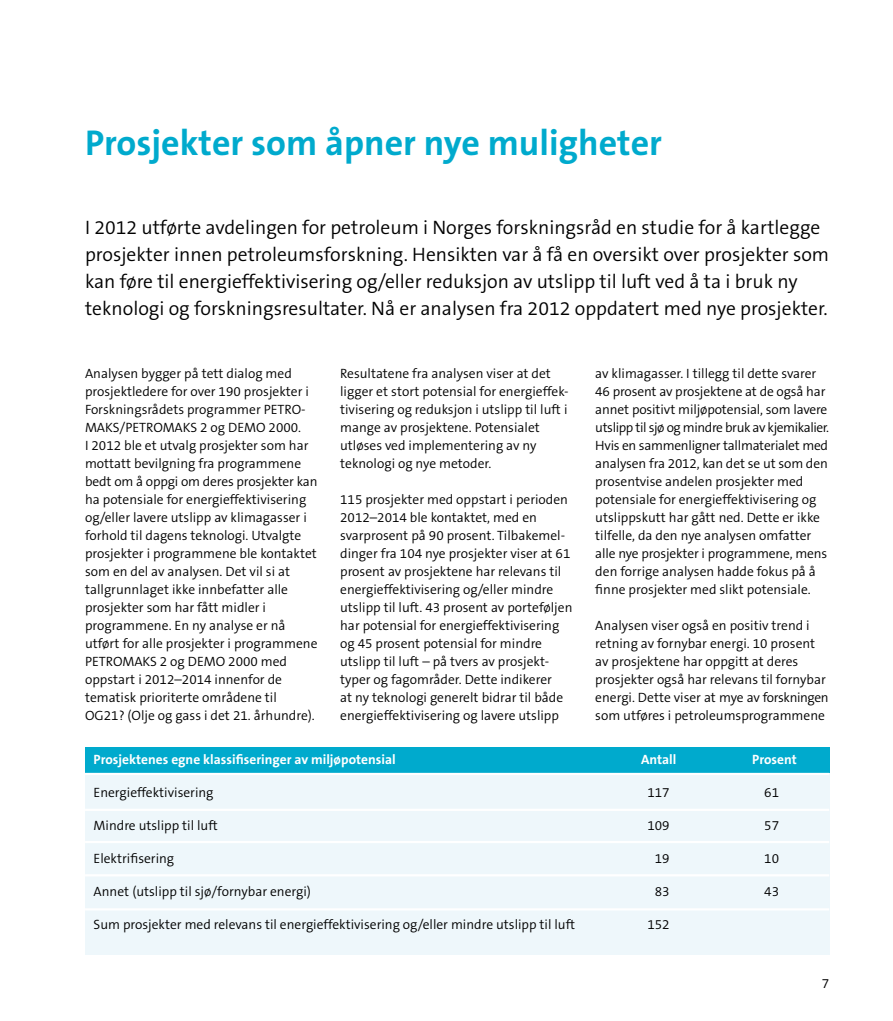
<style>
.page{position:relative;width:893px;height:1021px;background:#fff}
.page>*{position:absolute;margin:0;border:0;box-sizing:border-box;transform-origin:0 0}
.Tittel_nivå_2{font:700 36px "The Sans B7";color:#00aacd}
.Ingress{font:300 19.5px/27px "The Sans B4";color:#000}
.Brødtekst{font:300 13.5px/18px "The Sans B4";color:#000}
.Brødtekst-2{font:700 13.5px "The Sans B7";color:#fff}
.bildetekst{font:300 13.5px "The Sans B4";color:#000}
</style>
<div class="page">
<div style="left:85px;top:772px;width:744px;height:182px;background:#eef7fb"></div>
<div style="left:85px;top:747px;width:744px;height:25px;background:#00aacd"></div>
<hr style="left:85px;top:772px;width:744px;height:3px;background:#fff">
<hr style="left:85px;top:874px;width:744px;height:2px;background:#fff">
<hr style="left:85px;top:908px;width:744px;height:2px;background:#fff">
<hr style="left:85px;top:840px;width:744px;height:3px;background:#fff">
<hr style="left:85px;top:808px;width:744px;height:3px;background:#fff">
<p class="Tittel_nivå_2" style="left:85px;top:123px;width:578px">Prosjekter som åpner nye muligheter</p>
<p class="Ingress" style="left:85px;top:215px;width:746px">I 2012 utførte avdelingen for petroleum i Norges forskningsråd en studie for å kartlegge prosjekter innen petroleumsforskning. Hensikten var å få en oversikt over prosjekter som kan føre til energieffektivisering og/eller reduksjon av utslipp til luft ved å ta i bruk ny teknologi og forskningsresultater. Nå er analysen fra 2012 oppdatert med nye prosjekter.</p>
<p class="Brødtekst" style="left:85px;top:365px;width:234px">Analysen bygger på tett dialog med prosjektledere for over 190 prosjekter i Forskningsrådets programmer PETRO-MAKS/PETROMAKS 2 og DEMO 2000.<br>I 2012 ble et utvalg prosjekter som har mottatt bevilgning fra programmene bedt om å oppgi om deres prosjekter kan ha potensiale for energieffektivisering og/eller lavere utslipp av klimagasser i forhold til dagens teknologi. Utvalgte prosjekter i programmene ble kontaktet som en del av analysen. Det vil si at tallgrunnlaget ikke innbefatter alle prosjekter som har fått midler i programmene. En ny analyse er nå utført for alle prosjekter i programmene PETROMAKS 2 og DEMO 2000 med oppstart i 2012–2014 innenfor de tematisk prioriterte områdene til OG21? (Olje og gass i det 21. århundre).</p>
<p class="Brødtekst" style="left:340px;top:365px;width:230px">Resultatene fra analysen viser at det ligger et stort potensial for energieffek&shy;tivisering og reduksjon i utslipp til luft i mange av prosjektene. Potensialet utløses ved implementering av ny teknologi og nye metoder.</p>
<p class="Brødtekst" style="left:340px;top:491px;width:234px">115 prosjekter med oppstart i perioden 2012–2014 ble kontaktet, med en svarprosent på 90 prosent. Tilbakemel&shy;dinger fra 104 nye prosjekter viser at 61 prosent av prosjektene har relevans til energieffektivisering og/eller mindre utslipp til luft. 43 prosent av porteføljen har potensial for energieffektivisering og 45 prosent potensial for mindre utslipp til luft – på tvers av prosjekt&shy;typer og fagområder. Dette indikerer</p>
<p class="Brødtekst" style="left:340px;top:689px;width:225px">at ny teknologi generelt bidrar til både energieffektivisering og lavere utslipp</p>
<p class="Brødtekst" style="left:595px;top:365px;width:235px">av klimagasser. I tillegg til dette svarer 46 prosent av prosjektene at de også har annet positivt miljøpotensial, som lavere utslipp til sjø og mindre bruk av kjemikalier.</p>
<p class="Brødtekst" style="left:595px;top:437px;width:234px">Hvis en sammenligner tallmaterialet med analysen fra 2012, kan det se ut som den prosentvise andelen prosjekter med potensiale for energieffektivisering og utslippskutt har gått ned. Dette er ikke tilfelle, da den nye analysen omfatter alle nye prosjekter i programmene, mens den forrige analysen hadde fokus på å finne prosjekter med slikt potensiale.</p>
<p class="Brødtekst" style="left:595px;top:617px;width:235px">Analysen viser også en positiv trend i retning av fornybar energi. 10 prosent av prosjektene har oppgitt at deres prosjekter også har relevans til fornybar energi. Dette viser at mye av forskningen som utføres i petroleumsprogrammene</p>
<p class="Brødtekst-2" style="left:94px;top:752px;width:304px">Prosjektenes egne klassifiseringer av miljøpotensial</p>
<p class="Brødtekst-2" style="left:641px;top:752px;width:37px">Antall</p>
<p class="Brødtekst-2" style="left:752px;top:752px;width:46px">Prosent</p>
<p class="Brødtekst" style="left:94px;top:784px;width:122px">Energieffektivisering</p>
<p class="Brødtekst" style="left:647px;top:784px;width:24px">117</p>
<p class="Brødtekst" style="left:764px;top:784px;width:16px">61</p>
<p class="Brødtekst" style="left:94px;top:817px;width:126px">Mindre utslipp til luft</p>
<p class="Brødtekst" style="left:647px;top:817px;width:24px">109</p>
<p class="Brødtekst" style="left:764px;top:817px;width:16px">57</p>
<p class="Brødtekst" style="left:94px;top:850px;width:82px">Elektrifisering</p>
<p class="Brødtekst" style="left:655px;top:850px;width:16px">19</p>
<p class="Brødtekst" style="left:764px;top:850px;width:16px">10</p>
<p class="Brødtekst" style="left:94px;top:883px;width:219px">Annet (utslipp til sjø/fornybar energi)</p>
<p class="Brødtekst" style="left:655px;top:883px;width:16px">83</p>
<p class="Brødtekst" style="left:764px;top:883px;width:16px">43</p>
<p class="Brødtekst" style="left:94px;top:916px;width:483px">Sum prosjekter med relevans til energieffektivisering og/eller mindre utslipp til luft</p>
<p class="Brødtekst" style="left:647px;top:916px;width:24px">152</p>
<p class="bildetekst" style="left:822px;top:976px;width:9px">7</p>
</div>
